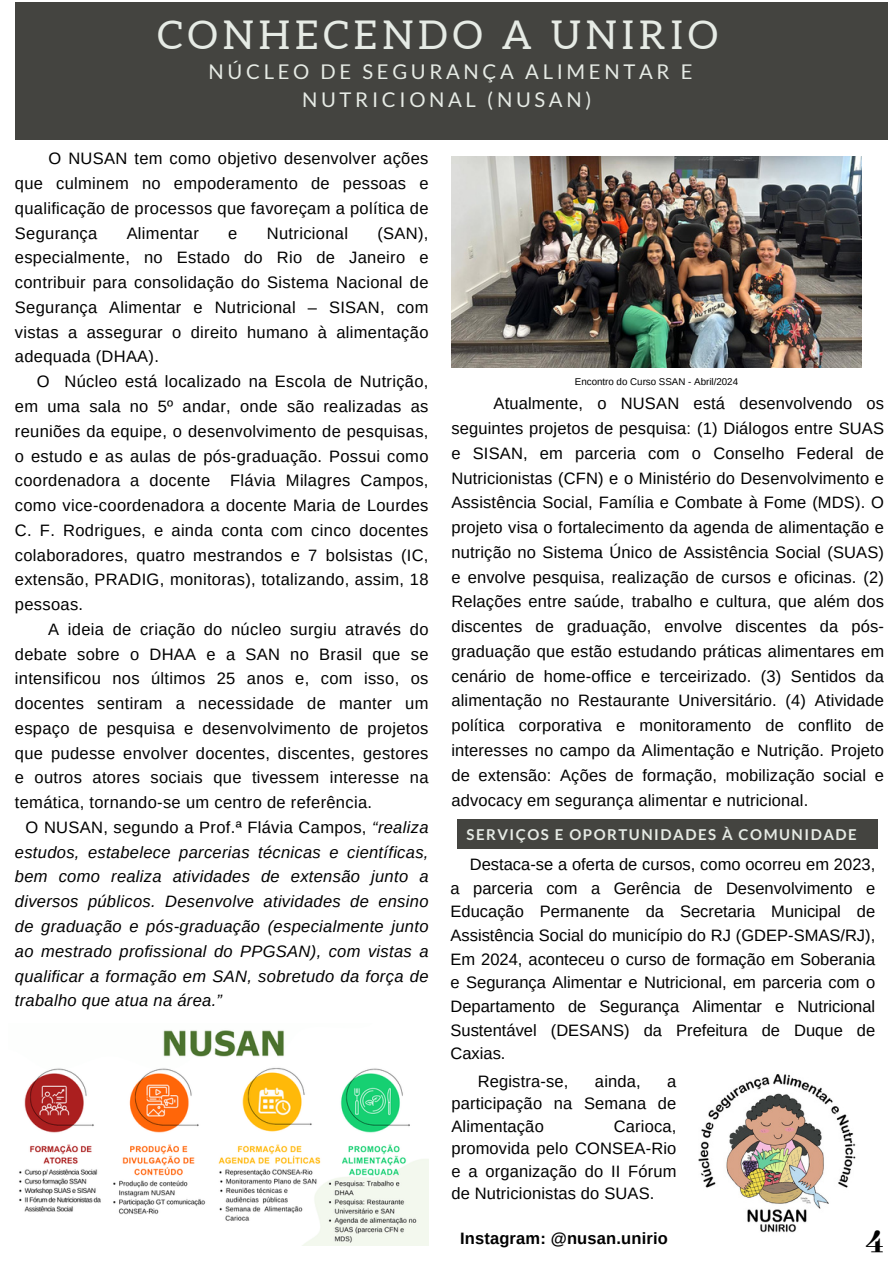
<style>
.page{position:relative;width:894px;height:1264px;background:#fff}
.page>*{position:absolute;margin:0;border:0;box-sizing:border-box;transform-origin:0 0}
.t1{font:39.6px "Aleo";letter-spacing:.13em;color:#e6ebe5}
.t2{font:800 36px "Abhaya Libre";color:#000}
.t3{font:20.25px/28.2px "Lato";letter-spacing:.18em;color:#e6ebe5;text-align:center}
.t4{font:16.5px/24.8px "Arimo";letter-spacing:.02em;color:#000;text-align:justify}
.t5{font:italic 16.5px "Arimo";letter-spacing:.02em;color:#000}
.t6{font:700 16.5px "Arimo";letter-spacing:.01em;color:#000}
.t7{font:700 15px "Lato";letter-spacing:.1em;color:#e6ebe5}
.t8{font:9.75px "Arimo";color:#000}
.s1{font-style:italic}
</style>
<div class="page">
<div style="left:15px;top:2px;width:872px;height:138px;background:#444440"></div>
<div style="left:457px;top:818px;width:420px;height:30px;background:#444440"></div>
<img style="left:451px;top:156px;width:410px;height:212px">
<img style="left:19px;top:1030px;width:409px;height:215px">
<img style="left:698px;top:1074px;width:158px;height:159px">
<p class="t1" style="left:157px;top:12px;width:562px">CONHECENDO A UNIRIO</p>
<p class="t3" style="left:208px;top:57px;width:485px">NÚCLEO DE SEGURANÇA ALIMENTAR E<br>NUTRICIONAL (NUSAN)</p>
<h1 class="t4" style="left:15px;top:146px;width:415px;text-indent:34px">O NUSAN tem como objetivo desenvolver ações que culminem no empoderamento de pessoas e qualificação de processos que favoreçam a política de Segurança</h1>
<h1 class="t4" style="left:127px;top:220px;width:74px">Alimentar</h1>
<h1 class="t4" style="left:228px;top:220px;width:11px">e</h1>
<h1 class="t4" style="left:267px;top:220px;width:83px">Nutricional</h1>
<h1 class="t4" style="left:377px;top:220px;width:53px">(SAN),</h1>
<h1 class="t4" style="left:15px;top:245px;width:415px">especialmente, no Estado do Rio de Janeiro e</h1>
<h1 class="t4" style="left:15px;top:270px;width:415px">contribuir para consolidação do Sistema Nacional de</h1>
<h1 class="t4" style="left:15px;top:295px;width:415px">Segurança Alimentar e Nutricional – SISAN, com</h1>
<h1 class="t4" style="left:15px;top:319px;width:415px">vistas a assegurar o direito humano à alimentação</h1>
<h1 class="t4" style="left:15px;top:344px;width:146px">adequada (DHAA).</h1>
<h1 class="t4" style="left:37px;top:369px;width:393px">O Núcleo está localizado na Escola de Nutrição,</h1>
<h1 class="t4" style="left:15px;top:394px;width:415px">em uma sala no 5º andar, onde são realizadas as</h1>
<h1 class="t4" style="left:15px;top:418px;width:415px">reuniões da equipe, o desenvolvimento de pesquisas,</h1>
<h1 class="t4" style="left:15px;top:443px;width:415px">o estudo e as aulas de pós-graduação. Possui como</h1>
<h1 class="t4" style="left:15px;top:468px;width:415px">coordenadora a docente Flávia Milagres Campos,</h1>
<h1 class="t4" style="left:15px;top:493px;width:415px">como vice-coordenadora a docente Maria de Lourdes</h1>
<h1 class="t4" style="left:15px;top:517px;width:415px">C. F. Rodrigues, e ainda conta com cinco docentes</h1>
<h1 class="t4" style="left:15px;top:542px;width:415px">colaboradores, quatro mestrandos e 7 bolsistas (IC,</h1>
<h1 class="t4" style="left:15px;top:567px;width:415px">extensão, PRADIG, monitoras), totalizando, assim, 18</h1>
<h1 class="t4" style="left:15px;top:592px;width:70px">pessoas.</h1>
<h1 class="t4" style="left:48px;top:616px;width:381px">A ideia de criação do núcleo surgiu através do</h1>
<h1 class="t4" style="left:15px;top:641px;width:415px">debate sobre o DHAA e a SAN no Brasil que se</h1>
<h1 class="t4" style="left:15px;top:666px;width:415px">intensificou nos últimos 25 anos e, com isso, os</h1>
<h1 class="t4" style="left:15px;top:691px;width:415px">docentes sentiram a necessidade de manter um</h1>
<h1 class="t4" style="left:15px;top:715px;width:415px">espaço de pesquisa e desenvolvimento de projetos</h1>
<h1 class="t4" style="left:15px;top:740px;width:415px">que pudesse envolver docentes, discentes, gestores</h1>
<h1 class="t4" style="left:15px;top:765px;width:415px">e outros atores sociais que tivessem interesse na</h1>
<h1 class="t4" style="left:15px;top:790px;width:358px">temática, tornando-se um centro de referência.</h1>
<h1 class="t4" style="left:26px;top:814px;width:404px">O NUSAN, segundo a Prof.ª Flávia Campos, <span class="s1">“realiza</span></h1>
<h1 class="t5" style="left:15px;top:842px;width:415px">estudos, estabelece parcerias técnicas e científicas,</h1>
<h1 class="t5" style="left:15px;top:867px;width:415px">bem como realiza atividades de extensão junto a</h1>
<h1 class="t5" style="left:15px;top:892px;width:415px">diversos públicos. Desenvolve atividades de ensino</h1>
<h1 class="t5" style="left:15px;top:917px;width:415px">de graduação e pós-graduação (especialmente junto</h1>
<h1 class="t5" style="left:15px;top:941px;width:415px">ao mestrado profissional do PPGSAN), com vistas a</h1>
<h1 class="t5" style="left:15px;top:966px;width:415px">qualificar a formação em SAN, sobretudo da força de</h1>
<h1 class="t5" style="left:15px;top:991px;width:209px">trabalho que atua na área.”</h1>
<p class="t8" style="left:574px;top:376px;width:165px">Encontro do Curso SSAN - Abril/2024</p>
<h2 class="t4" style="left:451px;top:391px;width:434px;text-indent:42px">Atualmente, o NUSAN está desenvolvendo os seguintes projetos de pesquisa: (1) Diálogos entre SUAS e SISAN, em parceria com o Conselho Federal de Nutricionistas (CFN) e o Ministério do Desenvolvimento e Assistência Social, Família e Combate à Fome (MDS). O projeto visa o fortalecimento da agenda de alimentação e nutrição no Sistema Único de Assistência Social (SUAS) e envolve pesquisa, realização de cursos e oficinas. (2)<br>Relações entre saúde, trabalho e cultura, que além dos discentes de graduação, envolve discentes da pós&shy;graduação que estão estudando práticas alimentares em cenário de home-office e terceirizado. (3) Sentidos da alimentação no Restaurante Universitário. (4) Atividade política corporativa e monitoramento de conflito de interesses no campo da Alimentação e Nutrição. Projeto de extensão: Ações de formação, mobilização social e advocacy em segurança alimentar e nutricional.</h2>
<p class="t7" style="left:466px;top:825px;width:392px">SERVIÇOS E OPORTUNIDADES À COMUNIDADE</p>
<h5 class="t4" style="left:450px;top:852px;width:426px;line-height:23.7px;text-indent:19px">Destaca-se a oferta de cursos, como ocorreu em 2023, a parceria com a Gerência de Desenvolvimento e Educação Permanente da Secretaria Municipal de Assistência Social do município do RJ (GDEP-SMAS/RJ), Em 2024, aconteceu o curso de formação em Soberania e Segurança Alimentar e Nutricional, em parceria com o Departamento de Segurança Alimentar e Nutricional Sustentável (DESANS) da Prefeitura de Duque de Caxias.</h5>
<h5 class="t4" style="left:477px;top:1068px;width:92px">Registra-se,</h5>
<h5 class="t4" style="left:594px;top:1068px;width:47px">ainda,</h5>
<h5 class="t4" style="left:451px;top:1069px;width:226px;line-height:22.5px;text-indent:216px">a participação na Semana de Alimentação</h5>
<h5 class="t4" style="left:451px;top:1114px;width:226px;line-height:22.5px;text-indent:162px">Carioca, promovida pelo CONSEA-Rio e a organização do II Fórum de Nutricionistas do SUAS.</h5>
<p class="t6" style="left:460px;top:1229px;width:209px">Instagram: @nusan.unirio</p>
<p class="t2" style="left:865px;top:1219px;width:20px">4</p>
</div>
